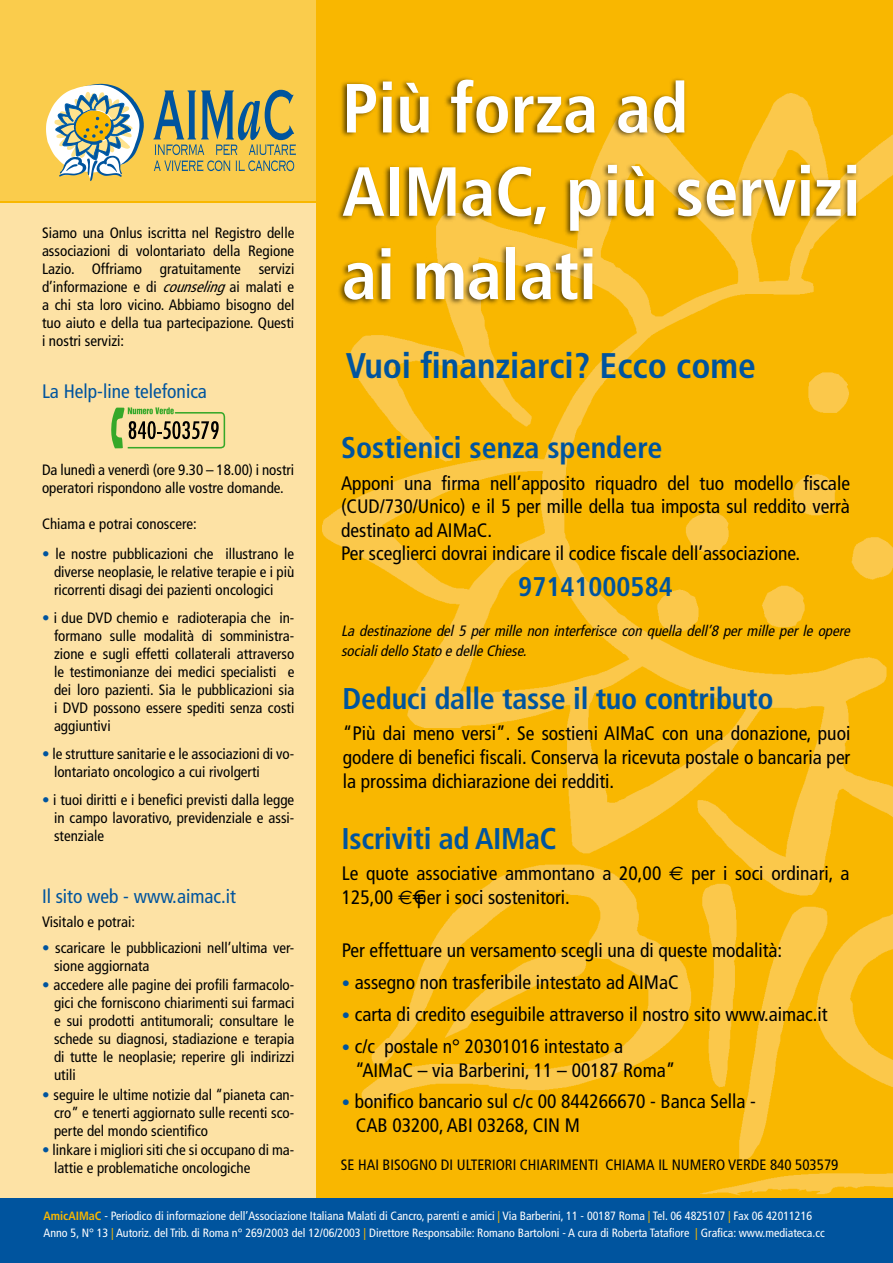
<style>
.page{position:relative;width:893px;height:1263px;background:#f9b700}
.page>*{position:absolute;margin:0;border:0;box-sizing:border-box;transform-origin:0 0}
.t1{font:700 condensed 69.45px/83.2px "Frutiger";color:#fff}
.t2{font:700 condensed 35.55px "Frutiger";color:#00549e}
.t3{font:700 condensed 30px "Frutiger";letter-spacing:-.01em;color:#00549e}
.t4{font:700 condensed 27px "Frutiger";color:#00549e}
.t5{font:condensed 19.5px/23.4px "Frutiger";color:#000}
.t6{font:condensed 19.5px "Frutiger";color:#00549e}
.t7{font:condensed 15px/18px "Frutiger";color:#000;text-align:justify}
.t8{font:italic condensed 15px/19.5px "Frutiger";color:#000}
.t9{font:condensed 12px/16.5px "Frutiger";color:#fff}
.s1{font-style:italic}
.s2{color:#00549e}
.s3{font-family:"Euro Sans";font-stretch:normal}
.s4{font-size:16.5px;color:#00549e}
.s5{font-weight:700;color:#f9b700}
.s6{color:#f9b700}
</style>
<div class="page">
<img style="left:323px;top:134px;width:570px;height:1065px">
<div style="left:0;top:204px;width:316px;height:1059px;background:#fde2a5"></div>
<div style="left:0;top:0;width:316px;height:201px;background:#facc4c"></div>
<div style="left:336px;top:75px;width:524px;height:231px;background:#000;opacity:.6"></div>
<svg style="left:111px;top:407px;width:114px;height:41px"></svg>
<div style="left:0;top:1199px;width:893px;height:64px;background:#00549e"></div>
<svg style="left:46px;top:84px;width:98px;height:97px"></svg>
<svg style="left:153px;top:90px;width:143px;height:81px"></svg>
<p class="t7" style="left:42px;top:224px;width:254px">Siamo una Onlus iscritta nel Registro delle associazioni di volontariato della Regione Lazio. Offriamo gratuitamente servizi d’informazione e di <span class="s1">counseling</span>ai malati e a chi sta loro vicino. Abbiamo bisogno del tuo aiuto e della tua partecipazione. Questi i nostri servizi:</p>
<h3 class="t6" style="left:42px;top:379px;width:166px">La Help-line telefonica</h3>
<p class="t7" style="left:42px;top:461px;width:254px">Da lunedì a venerdì (ore 9.30 – 18.00) i nostri operatori rispondono alle vostre domande.</p>
<p class="t7" style="left:42px;top:515px;width:156px">Chiama e potrai conoscere:</p>
<p class="t7" style="left:54px;top:545px;width:242px;text-indent:-12px"><span class="s2">•</span> le nostre pubblicazioni che illustrano le diverse neoplasie, le relative terapie e i più ricorrenti disagi dei pazienti oncologici</p>
<p class="t7" style="left:54px;top:609px;width:242px;text-indent:-12px"><span class="s2">•</span> i due DVD chemio e radioterapia che in&shy;formano sulle modalità di somministra&shy;zione e sugli effetti collaterali attraverso le testimonianze dei medici specialisti e dei loro pazienti. Sia le pubblicazioni sia i DVD possono essere spediti senza costi aggiuntivi</p>
<p class="t7" style="left:54px;top:745px;width:242px;text-indent:-12px"><span class="s2">•</span> le strutture sanitarie e le associazioni di vo&shy;lontariato oncologico a cui rivolgerti</p>
<p class="t7" style="left:54px;top:791px;width:242px;text-indent:-12px"><span class="s2">•</span> i tuoi diritti e i benefici previsti dalla legge in campo lavorativo, previdenziale e assi&shy;stenziale</p>
<h1 class="t1" style="left:342px;top:67px;width:520px">Più forza ad<br>AIMaC, più servizi ai malati</h1>
<h2 class="t2" style="left:346px;top:344px;width:412px">Vuoi finanziarci? Ecco come</h2>
<h3 class="t3" style="left:341px;top:430px;width:323px">Sostienici senza spendere</h3>
<h3 class="t5" style="left:341px;top:471px;width:510px">Apponi una firma nell’apposito riquadro del tuo modello fiscale (CUD/730/Unico) e il 5 per mille della tua imposta sul reddito verrà destinato ad AIMaC.<br>Per sceglierci dovrai indicare il codice fiscale dell’associazione.</h3>
<h3 class="t4" style="left:518px;top:570px;width:156px">97141000584</h3>
<p class="t8" style="left:341px;top:622px;width:514px">La destinazione del 5 per mille non interferisce con quella dell’8 per mille per le opere socialidello Stato edelleChiese.</p>
<h3 class="t3" style="left:343px;top:681px;width:432px">Deduci dalle tasse il tuo contributo</h3>
<h3 class="t5" style="left:343px;top:721px;width:509px;line-height:24px;text-align:justify">“Più dai meno versi”. Se sostieni AIMaC con una donazione, puoi godere di benefici fiscali. Conserva la ricevuta postale o bancaria per la prossima dichiarazione dei redditi.</h3>
<h3 class="t3" style="left:342px;top:821px;width:217px">Iscriviti ad AIMaC</h3>
<h3 class="t5" style="left:342px;top:862px;width:509px">Le quote associative ammontano a 20,00 <span class="s3">e</span> per i soci ordinari, a<br>125,00 <span class="s3">e</span>€per i soci sostenitori.</h3>
<h3 class="t5" style="left:342px;top:939px;width:442px">Per effettuare un versamento scegli una di queste modalità:</h3>
<h3 class="t5" style="left:342px;top:971px;width:338px"><span class="s4">•</span> assegno non trasferibile intestato ad AIMaC</h3>
<h3 class="t5" style="left:342px;top:1003px;width:487px"><span class="s4">•</span> carta di credito eseguibile attraverso il nostro sito www.aimac.it</h3>
<h3 class="t5" style="left:355px;top:1035px;width:322px;text-indent:-13px"><span class="s4">•</span> c/c postale n° 20301016 intestato a “AIMaC – via Barberini, 11 – 00187 Roma”</h3>
<h3 class="t5" style="left:356px;top:1090px;width:402px;text-indent:-14px"><span class="s4">•</span> bonifico bancario sul c/c 00 844266670 - Banca Sella -<br>CAB 03200, ABI 03268, CIN M</h3>
<p class="t7" style="left:341px;top:1155px;width:499px">SE HAI BISOGNO DI ULTERIORI CHIARIMENTI CHIAMA IL NUMERO VERDE 840 503579</p>
<h3 class="t6" style="left:42px;top:885px;width:195px">Il sito web - www.aimac.it</h3>
<p class="t7" style="left:42px;top:913px;width:94px">Visitalo e potrai:</p>
<p class="t7" style="left:54px;top:939px;width:242px;text-indent:-12px"><span class="s2">•</span> scaricare le pubblicazioni nell’ultima ver&shy;sione aggiornata</p>
<p class="t7" style="left:54px;top:976px;width:242px;text-indent:-12px"><span class="s2">•</span> accedere alle pagine dei profili farmacolo&shy;gici che forniscono chiarimenti sui farmaci e sui prodotti antitumorali; consultare le schede su diagnosi, stadiazione e terapia di tutte le neoplasie; reperire gli indirizzi utili</p>
<p class="t7" style="left:54px;top:1086px;width:242px;text-indent:-12px"><span class="s2">•</span> seguire le ultime notizie dal “pianeta can&shy;cro” e tenerti aggiornato sulle recenti sco&shy;perte del mondo scientifico</p>
<p class="t7" style="left:54px;top:1141px;width:242px;text-indent:-12px"><span class="s2">•</span> linkare i migliori siti che si occupano di ma&shy;lattie e problematiche oncologiche</p>
<p class="t9" style="left:44px;top:1208px;width:783px"><span class="s5">AmicAIMaC</span> - Periodico di informazione dell’Associazione Italiana Malati di Cancro, parenti e amici <span class="s6">|</span> Via Barberini, 11 - 00187 Roma <span class="s6">|</span> Tel. 06 4825107 <span class="s6">|</span> Fax 06 42011216<br>Anno 5, N° 13 <span class="s6">|</span> Autoriz. del Trib. di Roma n° 269/2003 del 12/06/2003 <span class="s6">|</span> Direttore Responsabile: Romano Bartoloni - A cura di Roberta Tatafiore <span class="s6">|</span> Grafica: www.mediateca.cc</p>
</div>
